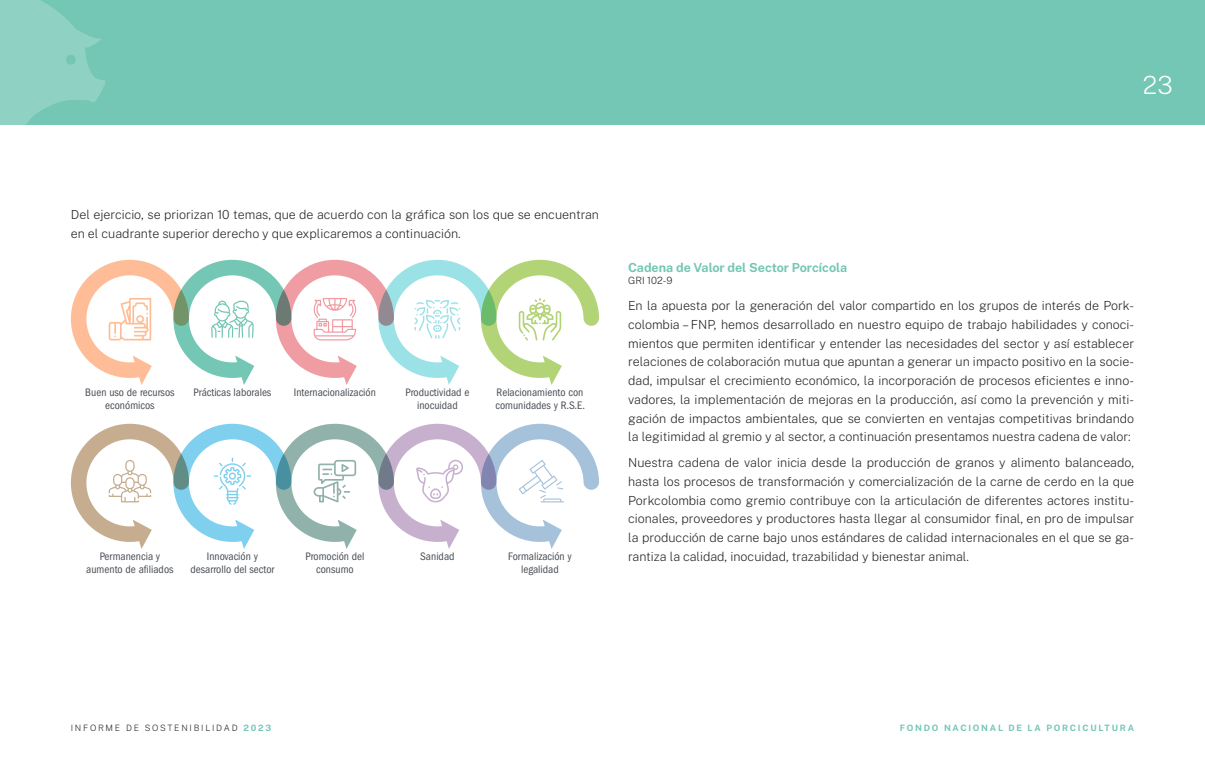
<style>
.page{position:relative;width:1205px;height:762px;background:#fff}
.page>*{position:absolute;margin:0;border:0;box-sizing:border-box;transform-origin:0 0}
.t1{font:200 25px "Public Sans";color:#fff}
.Texto_Corrido{font:200 12.5px/18.8px "Public Sans";color:#231f20}
.Sub1{font:700 12.5px "Public Sans";color:#74c7b4}
.Grafico{font:condensed 11.25px/12.5px "ITC Franklin Gothic Std";color:#494e54;text-align:center}
.GRI{font:200 10px "Public Sans";color:#231f20}
.t2{font:700 8.75px "Public Sans";letter-spacing:.2em;color:#74c7b4}
.t3{font:200 8.75px "Public Sans";letter-spacing:.2em;color:#231f20}
.s1{font-weight:700;color:#74c7b4}
</style>
<div class="page">
<div style="left:0;top:0;width:1205px;height:124px;background:#74c7b4"></div>
<svg style="left:0;top:0;width:105px;height:125px"></svg>
<svg style="left:71px;top:424px;width:528px;height:125px"></svg>
<svg style="left:71px;top:260px;width:528px;height:125px"></svg>
<h1 class="t1" style="left:1143px;top:68px;width:31px">23</h1>
<p class="Texto_Corrido" style="left:71px;top:204px;width:530px">Del ejercicio, se priorizan 10 temas, que de acuerdo con la gráfica son los que se encuentran en el cuadrante superior derecho y que explicaremos a continuación.</p>
<p class="Grafico" style="left:85px;top:386px;width:91px">Buen uso de recursos económicos</p>
<p class="Grafico" style="left:193px;top:386px;width:79px">Prácticas laborales</p>
<p class="Grafico" style="left:294px;top:386px;width:84px">Internacionalización</p>
<p class="Grafico" style="left:405px;top:386px;width:65px">Productividad e inocuidad</p>
<p class="Grafico" style="left:495px;top:386px;width:91px;text-align:left">Relacionamiento con comunidades y R.S.E.</p>
<p class="Grafico" style="left:86px;top:550px;width:89px">Permanencia y aumento de afiliados</p>
<p class="Grafico" style="left:190px;top:550px;width:86px">Innovación y desarrollo del sector</p>
<p class="Grafico" style="left:305px;top:550px;width:61px">Promoción del consumo</p>
<p class="Grafico" style="left:420px;top:550px;width:36px">Sanidad</p>
<p class="Grafico" style="left:508px;top:550px;width:65px">Formalización y legalidad</p>
<p class="Sub1" style="left:628px;top:258px;width:221px">Cadena de Valor del Sector Porcícola</p>
<p class="GRI" style="left:628px;top:274px;width:46px">GRI 102-9</p>
<p class="Texto_Corrido" style="left:628px;top:296px;width:507px">En la apuesta por la generación del valor compartido en los grupos de interés de Pork&shy;colombia – FNP, hemos desarrollado en nuestro equipo de trabajo habilidades y conoci&shy;mientos que permiten identificar y entender las necesidades del sector y así establecer relaciones de colaboración mutua que apuntan a generar un impacto positivo en la socie&shy;dad, impulsar el crecimiento económico, la incorporación de procesos eficientes e inno&shy;vadores, la implementación de mejoras en la producción, así como la prevención y miti&shy;gación de impactos ambientales, que se convierten en ventajas competitivas brindando la legitimidad al gremio y al sector, a continuación presentamos nuestra cadena de valor:</p>
<p class="Texto_Corrido" style="left:628px;top:453px;width:507px">Nuestra cadena de valor inicia desde la producción de granos y alimento balanceado, hasta los procesos de transformación y comercialización de la carne de cerdo en la que Porkcolombia como gremio contribuye con la articulación de diferentes actores institu&shy;cionales, proveedores y productores hasta llegar al consumidor final, en pro de impulsar la producción de carne bajo unos estándares de calidad internacionales en el que se ga&shy;rantiza la calidad, inocuidad, trazabilidad y bienestar animal.</p>
<p class="t3" style="left:71px;top:722px;width:202px">INFORME DE SOSTENIBILIDAD <span class="s1">2023</span></p>
<p class="t2" style="left:900px;top:721px;width:236px">FONDO NACIONAL DE LA PORCICULTURA</p>
</div>
